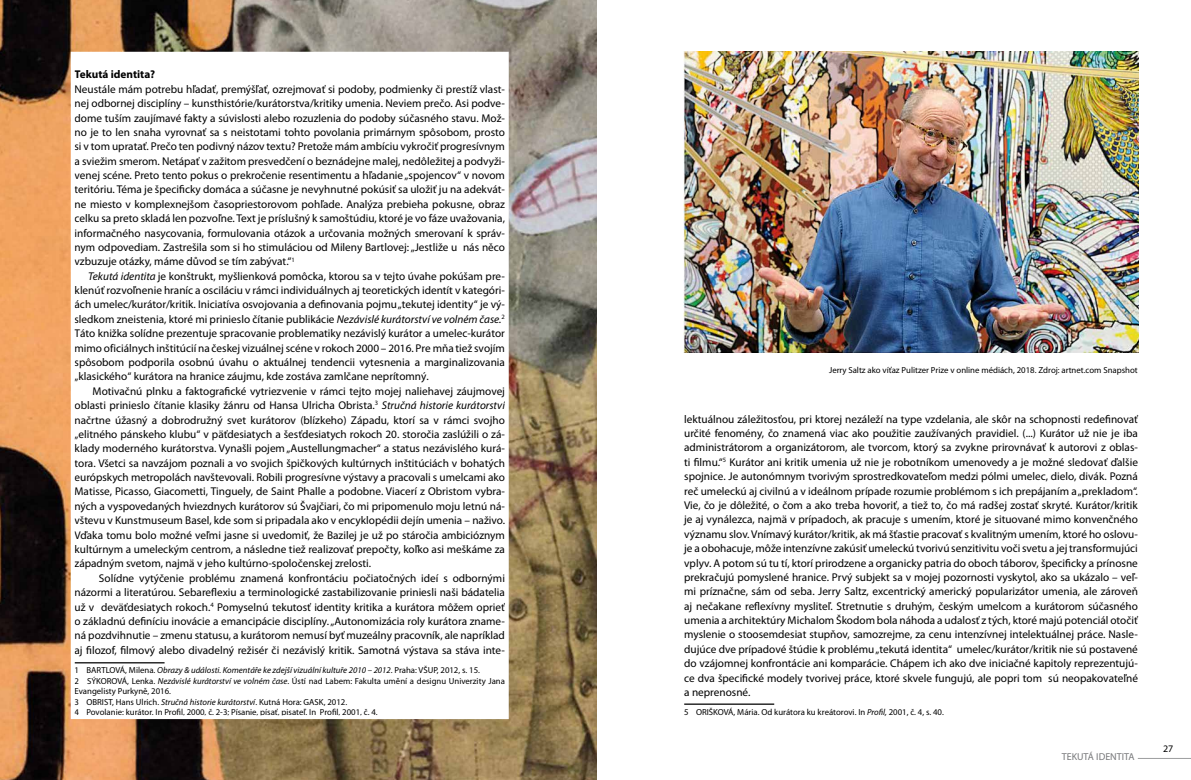
<style>
.page{position:relative;width:1191px;height:780px;background:#fff}
.page>*{position:absolute;margin:0;border:0;box-sizing:border-box;transform-origin:0 0}
.t1{font:11.25px/14.4px "Myriad Pro";color:#000;text-align:justify}
.t2{font:700 11.25px "Myriad Pro";color:#000}
.t3{font:10px "Myriad Pro";color:#77787a}
.t4{font:10px "Myriad Pro";color:#000}
.t5{font:8.75px/10.4px "Myriad Pro";color:#000}
.s1{font-style:italic}
</style>
<div class="page">
<hr style="left:1137px;top:758px;width:54px;height:1px;background:#9c9e9f">
<img style="left:0;top:0;width:596px;height:780px">
<div style="left:73px;top:54px;width:434px;height:663px;background:#fff"></div>
<hr style="left:75px;top:662px;width:90px;height:1px;background:#000">
<hr style="left:684px;top:703px;width:90px;height:1px;background:#000">
<img style="left:683px;top:52px;width:455px;height:300px">
<p class="t2" style="left:75px;top:68px;width:82px">Tekutá identita?</p>
<p class="t1" style="left:75px;top:82px;width:432px">Neustále mám potrebu hľadať, premýšľať, ozrejmovať si podoby, podmienky či prestíž vlast&shy;nej odbornej disciplíny – kunsthistórie/kurátorstva/kritiky umenia. Neviem prečo. Asi podve&shy;dome tuším zaujímavé fakty a súvislosti alebo rozuzlenia do podoby súčasného stavu. Mož&shy;no je to len snaha vyrovnať sa s neistotami tohto povolania primárnym spôsobom, prosto si v tom upratať. Prečo ten podivný názov textu? Pretože mám ambíciu vykročiť progresívnym a sviežim smerom. Netápať v zažitom presvedčení o beznádejne malej, nedôležitej a podvyži&shy;venej scéne. Preto tento pokus o prekročenie resentimentu a hľadanie „spojencov“ v novom teritóriu. Téma je špecificky domáca a súčasne je nevyhnutné pokúsiť sa uložiť ju na adekvát&shy;ne miesto v komplexnejšom časopriestorovom pohľade. Analýza prebieha pokusne, obraz celku sa preto skladá len pozvoľne. Text je príslušný k samoštúdiu, ktoré je vo fáze uvažovania, informačného nasycovania, formulovania otázok a určovania možných smerovaní k správ&shy;nym odpovediam. Zastrešila som si ho stimuláciou od Mileny Bartlovej: „Jestliže u nás něco vzbuzuje otázky, máme důvod se tím zabývat.“<sup>1</sup></p>
<p class="t1" style="left:75px;top:269px;width:432px;text-indent:14px"><span class="s1">Tekutá identita</span> je konštrukt, myšlienková pomôcka, ktorou sa v tejto úvahe pokúšam pre&shy;klenúť rozvoľnenie hraníc a osciláciu v rámci individuálnych aj teoretických identít v kategóri&shy;ách umelec/kurátor/kritik. Iniciatíva osvojovania a definovania pojmu „tekutej identity“ je vý&shy;sledkom zneistenia, ktoré mi prinieslo čítanie publikácie <span class="s1">Nezávislé kurátorství ve volném čase.</span><sup>2<br></sup>Táto knižka solídne prezentuje spracovanie problematiky nezávislý kurátor a umelec-kurátor mimo oficiálnych inštitúcií na českej vizuálnej scéne v rokoch 2000 – 2016. Pre mňa tiež svojím spôsobom podporila osobnú úvahu o aktuálnej tendencii vytesnenia a marginalizovania „klasického“ kurátora na hranice záujmu, kde zostáva zamlčane neprítomný.</p>
<p class="t1" style="left:75px;top:384px;width:432px;text-indent:18px">Motivačnú plnku a faktografické vytriezvenie v rámci tejto mojej naliehavej záujmovej oblasti prinieslo čítanie klasiky žánru od Hansa Ulricha Obrista.<sup>3</sup> <span class="s1">Stručná historie kurátorství </span>načrtne úžasný a dobrodružný svet kurátorov (blízkeho) Západu, ktorí sa v rámci svojho „elitného pánskeho klubu“ v päťdesiatych a šesťdesiatych rokoch 20. storočia zaslúžili o zá&shy;klady moderného kurátorstva. Vynašli pojem „Austellungmacher“ a status nezávislého kurá&shy;tora. Všetci sa navzájom poznali a vo svojich špičkových kultúrnych inštitúciách v bohatých európskych metropolách navštevovali. Robili progresívne výstavy a pracovali s umelcami ako Matisse, Picasso, Giacometti, Tinguely, de Saint Phalle a podobne. Viacerí z Obristom vybra&shy;ných a vyspovedaných hviezdnych kurátorov sú Švajčiari, čo mi pripomenulo moju letnú ná&shy;vštevu v Kunstmuseum Basel, kde som si pripadala ako v encyklopédii dejín umenia – naživo.<br>Vďaka tomu bolo možné veľmi jasne si uvedomiť, že Bazilej je už po stáročia ambicióznym kultúrnym a umeleckým centrom, a následne tiež realizovať prepočty, koľko asi meškáme za západným svetom, najmä v jeho kultúrno-spoločenskej zrelosti.</p>
<p class="t1" style="left:75px;top:571px;width:432px;text-indent:24px">Solídne vytýčenie problému znamená konfrontáciu počiatočných ideí s odbornými názormi a literatúrou. Sebareflexiu a terminologické zastabilizovanie priniesli naši bádatelia už v deväťdesiatych rokoch.<sup>4</sup> Pomyselnú tekutosť identity kritika a kurátora môžem oprieť o základnú definíciu inovácie a emancipácie disciplíny. „Autonomizácia roly kurátora zname&shy;ná pozdvihnutie – zmenu statusu, a kurátorom nemusí byť muzeálny pracovník, ale napríklad aj filozof, filmový alebo divadelný režisér či nezávislý kritik. Samotná výstava sa stáva inte-</p>
<p class="t5" style="left:75px;top:665px;width:432px">1 BARTLOVÁ, Milena. <span class="s1">Obrazy &amp; události. Komentáře ke zdejší vizuální kultuře 2010 – 2012</span>. Praha: VŠUP, 2012, s. 15.<br>2 SÝKOROVÁ, Lenka. <span class="s1">Nezávislé kurátorství ve volném čase</span>. Ústí nad Labem: Fakulta umění a designu Univerzity Jana Evangelisty Purkyně, 2016.<br>3 OBRIST, Hans Ulrich. <span class="s1">Stručná historie kurátorství</span>. Kutná Hora: GASK, 2012.<br>4 Povolanie: kurátor. In Profil, 2000, č. 2-3; Písanie, písať, pisateľ. In Profil, 2001, č. 4.</p>
<p class="t5" style="left:829px;top:364px;width:310px">Jerry Saltz ako víťaz Pulitzer Prize v online médiách, 2018. Zdroj: artnet.com Snapshot</p>
<p class="t1" style="left:684px;top:412px;width:455px">lektuálnou záležitosťou, pri ktorej nezáleží na type vzdelania, ale skôr na schopnosti redefinovať určité fenomény, čo znamená viac ako použitie zaužívaných pravidiel. (...) Kurátor už nie je iba administrátorom a organizátorom, ale tvorcom, ktorý sa zvykne prirovnávať k autorovi z oblas&shy;ti filmu.“<sup>5</sup> Kurátor ani kritik umenia už nie je robotníkom umenovedy a je možné sledovať ďalšie spojnice. Je autonómnym tvorivým sprostredkovateľom medzi pólmi umelec, dielo, divák. Pozná reč umeleckú aj civilnú a v ideálnom prípade rozumie problémom s ich prepájaním a „prekladom“.<br>Vie, čo je dôležité, o čom a ako treba hovoriť, a tiež to, čo má radšej zostať skryté. Kurátor/kritik je aj vynálezca, najmä v prípadoch, ak pracuje s umením, ktoré je situované mimo konvenčného významu slov. Vnímavý kurátor/kritik, ak má šťastie pracovať s kvalitným umením, ktoré ho oslovu&shy;je a obohacuje, môže intenzívne zakúsiť umeleckú tvorivú senzitivitu voči svetu a jej transformujúci vplyv. A potom sú tu tí, ktorí prirodzene a organicky patria do oboch táborov, špecificky a prínosne prekračujú pomyslené hranice. Prvý subjekt sa v mojej pozornosti vyskytol, ako sa ukázalo – veľ&shy;mi príznačne, sám od seba. Jerry Saltz, excentrický americký popularizátor umenia, ale zároveň aj nečakane reflexívny mysliteľ. Stretnutie s druhým, českým umelcom a kurátorom súčasného umenia a architektúry Michalom Škodom bola náhoda a udalosť z tých, ktoré majú potenciál otočiť myslenie o stoosemdesiat stupňov, samozrejme, za cenu intenzívnej intelektuálnej práce. Nasle&shy;dujúce dve prípadové štúdie k problému „tekutá identita“ umelec/kurátor/kritik nie sú postavené do vzájomnej konfrontácie ani komparácie. Chápem ich ako dve iniciačné kapitoly reprezentujú&shy;ce dva špecifické modely tvorivej práce, ktoré skvele fungujú, ale popri tom sú neopakovateľné a neprenosné.</p>
<p class="t5" style="left:684px;top:706px;width:261px">5 ORIŠKOVÁ, Mária. Od kurátora ku kreátorovi. In <span class="s1">Profil,</span> 2001, č. 4, s. 40.</p>
<p class="t3" style="left:1061px;top:751px;width:74px">TEKUTÁ IDENTITA</p>
<p class="t4" style="left:1163px;top:742px;width:12px">27</p>
</div>
